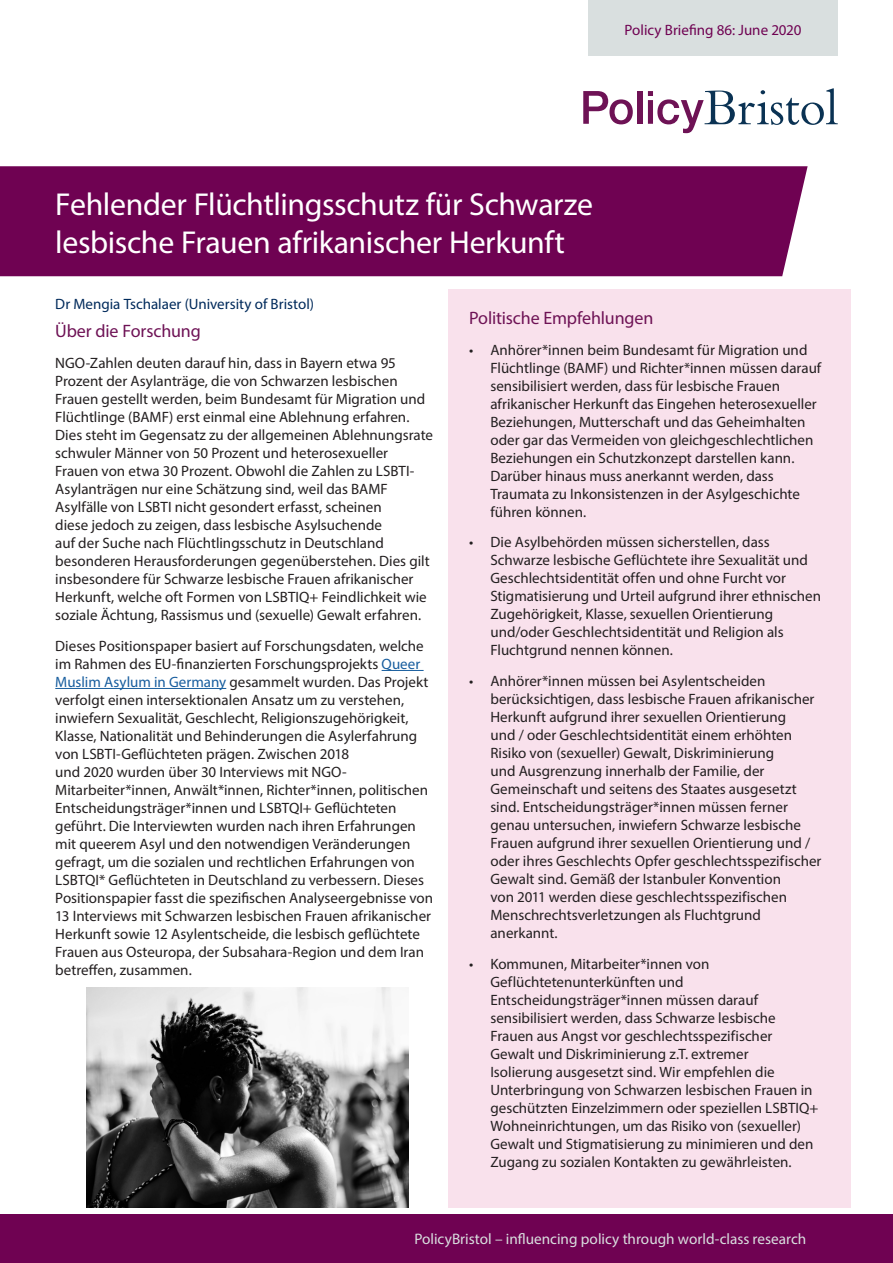
<style>
.page{position:relative;width:893px;height:1263px;background:#fff}
.page>*{position:absolute;margin:0;border:0;box-sizing:border-box;transform-origin:0 0}
._1_Title{font:31.8px/38.1px "Myriad Pro";letter-spacing:-.01em;color:#fff}
.Body_Heading{font:18px "Myriad Pro";letter-spacing:-.01em;color:#6e1255}
.t1{font:15.3px "Myriad Pro";color:#d9dfdf}
.Body_text{font:15px/18px "Myriad Pro";color:#231f20}
._2_Authors{font:15px "Myriad Pro";color:#002a5b}
.Policy_Briefing{font:15px "Myriad Pro";color:#6f0252}
.s1{color:#175d9e}
</style>
<div class="page">
<div style="left:0;top:166px;width:808px;height:110px;background:#6f0252"></div>
<div style="left:0;top:1214px;width:893px;height:49px;background:#6f0252"></div>
<div style="left:588px;top:0;width:250px;height:55px;background:#d9dfdf"></div>
<div style="left:448px;top:289px;width:402px;height:919px;background:#f9e1ec"></div>
<hr style="left:382px;top:670px;width:42px;height:1px;background:#175d9e">
<hr style="left:55px;top:688px;width:171px;height:1px;background:#175d9e">
<svg style="left:583px;top:91px;width:50px;height:33px"></svg>
<div style="left:637px;top:91px;width:5px;height:33px;background:#6e1255"></div>
<svg style="left:648px;top:88px;width:190px;height:45px"></svg>
<img style="left:87px;top:987px;width:321px;height:221px">
<p class="Policy_Briefing" style="left:624px;top:21px;width:178px">Policy Briefing 86: June 2020</p>
<p class="_1_Title" style="left:55px;top:184px;width:539px">Fehlender Flüchtlingsschutz für Schwarze lesbische Frauen afrikanischer Herkunft</p>
<p class="_2_Authors" style="left:55px;top:294px;width:260px">Dr Mengia Tschalaer (University of Bristol)</p>
<p class="Body_Heading" style="left:55px;top:320px;width:147px">Über die Forschung</p>
<p class="Body_text" style="left:55px;top:354px;width:379px">NGO-Zahlen deuten darauf hin, dass in Bayern etwa 95<br>Prozent der Asylanträge, die von Schwarzen lesbischen Frauen gestellt werden, beim Bundesamt für Migration und Flüchtlinge (BAMF) erst einmal eine Ablehnung erfahren.<br>Dies steht im Gegensatz zu der allgemeinen Ablehnungsrate schwuler Männer von 50 Prozent und heterosexueller Frauen von etwa 30 Prozent. Obwohl die Zahlen zu LSBTI-Asylanträgen nur eine Schätzung sind, weil das BAMF Asylfälle von LSBTI nicht gesondert erfasst, scheinen<br>diese jedoch zu zeigen, dass lesbische Asylsuchende<br>auf der Suche nach Flüchtlingsschutz in Deutschland besonderen Herausforderungen gegenüberstehen. Dies gilt insbesondere für Schwarze lesbische Frauen afrikanischer Herkunft, welche oft Formen von LSBTIQ+ Feindlichkeit wie soziale Ächtung, Rassismus und (sexuelle) Gewalt erfahren.</p>
<p class="Body_text" style="left:55px;top:637px;width:379px">Dieses Positionspaper basiert auf Forschungsdaten, welche im Rahmen des EU-finanzierten Forschungsprojekts <span class="s1">Queer Muslim Asylum in Germany</span> gesammelt wurden. Das Projekt verfolgt einen intersektionalen Ansatz um zu verstehen, inwiefern Sexualität, Geschlecht, Religionszugehörigkeit, Klasse, Nationalität und Behinderungen die Asylerfahrung von LSBTI-Geflüchteten prägen. Zwischen 2018<br>und 2020 wurden über 30 Interviews mit NGO-Mitarbeiter*innen, Anwä lt*innen, Richter*innen, politischen Entscheidungsträger*innen und LSBTQI+ Geflüchteten<br>gefü hrt. Die Interviewten wurden nach ihren Erfahrungen mit queerem Asyl und den notwendigen Veränderungen gefragt, um die sozialen und rechtlichen Erfahrungen von LSBTQI* Geflüchteten in Deutschland zu verbessern. Dieses Positionspapier fasst die spezifischen Analyseergebnisse von 13 Interviews mit Schwarzen lesbischen Frauen afrikanischer Herkunft sowie 12 Asylentscheide, die lesbisch geflüchtete Frauen aus Osteuropa, der Subsahara-Region und dem Iran betreffen, zusammen.</p>
<p class="Body_Heading" style="left:469px;top:307px;width:186px">Politische Empfehlungen</p>
<p class="Body_text" style="left:490px;top:340px;width:332px;text-indent:-21px">• Anhörer*innen beim Bundesamt für Migration und Flüchtlinge (BAMF) und Richter*innen müssen darauf sensibilisiert werden, dass für lesbische Frauen afrikanischer Herkunft das Eingehen heterosexueller Beziehungen, Mutterschaft und das Geheimhalten oder gar das Vermeiden von gleichgeschlechtlichen Beziehungen ein Schutzkonzept darstellen kann.<br>Darüber hinaus muss anerkannt werden, dass Traumata zu Inkonsistenzen in der Asylgeschichte führen können.</p>
<p class="Body_text" style="left:490px;top:533px;width:332px;text-indent:-21px">• Die Asylbehörden müssen sicherstellen, dass Schwarze lesbische Geflüchtete ihre Sexualität und Geschlechtsidentität offen und ohne Furcht vor Stigmatisierung und Urteil aufgrund ihrer ethnischen Zugehörigkeit, Klasse, sexuellen Orientierung und/oder Geschlechtsidentität und Religion als Fluchtgrund nennen können.</p>
<p class="Body_text" style="left:490px;top:672px;width:333px;text-indent:-21px">• Anhörer*innen müssen bei Asylentscheiden berücksichtigen, dass lesbische Frauen afrikanischer Herkunft aufgrund ihrer sexuellen Orientierung<br>und / oder Geschlechtsidentität einem erhöhten Risiko von (sexueller) Gewalt, Diskriminierung<br>und Ausgrenzung innerhalb der Familie, der Gemeinschaft und seitens des Staates ausgesetzt sind. Entscheidungsträger*innen müssen ferner genau untersuchen, inwiefern Schwarze lesbische Frauen aufgrund ihrer sexuellen Orientierung und / oder ihres Geschlechts Opfer geschlechtsspezifischer Gewalt sind. Gemäß der Istanbuler Konvention<br>von 2011 werden diese geschlechtsspezifischen Menschrechtsverletzungen als Fluchtgrund anerkannt.</p>
<p class="Body_text" style="left:490px;top:955px;width:330px;text-indent:-21px">• Kommunen, Mitarbeiter*innen von Geflüchtetenunterkünften und Entscheidungsträger*innen müssen darauf sensibilisiert werden, dass Schwarze lesbische Frauen aus Angst vor geschlechtsspezifischer Gewalt und Diskriminierung z.T. extremer<br>Isolierung ausgesetzt sind. Wir empfehlen die Unterbringung von Schwarzen lesbischen Frauen in geschützten Einzelzimmern oder speziellen LSBTIQ+ Wohneinrichtungen, um das Risiko von (sexueller)<br>Gewalt und Stigmatisierung zu minimieren und den Zugang zu sozialen Kontakten zu gewährleisten.</p>
<p class="t1" style="left:414px;top:1229px;width:393px">PolicyBristol – influencing policy through world-class research</p>
</div>
